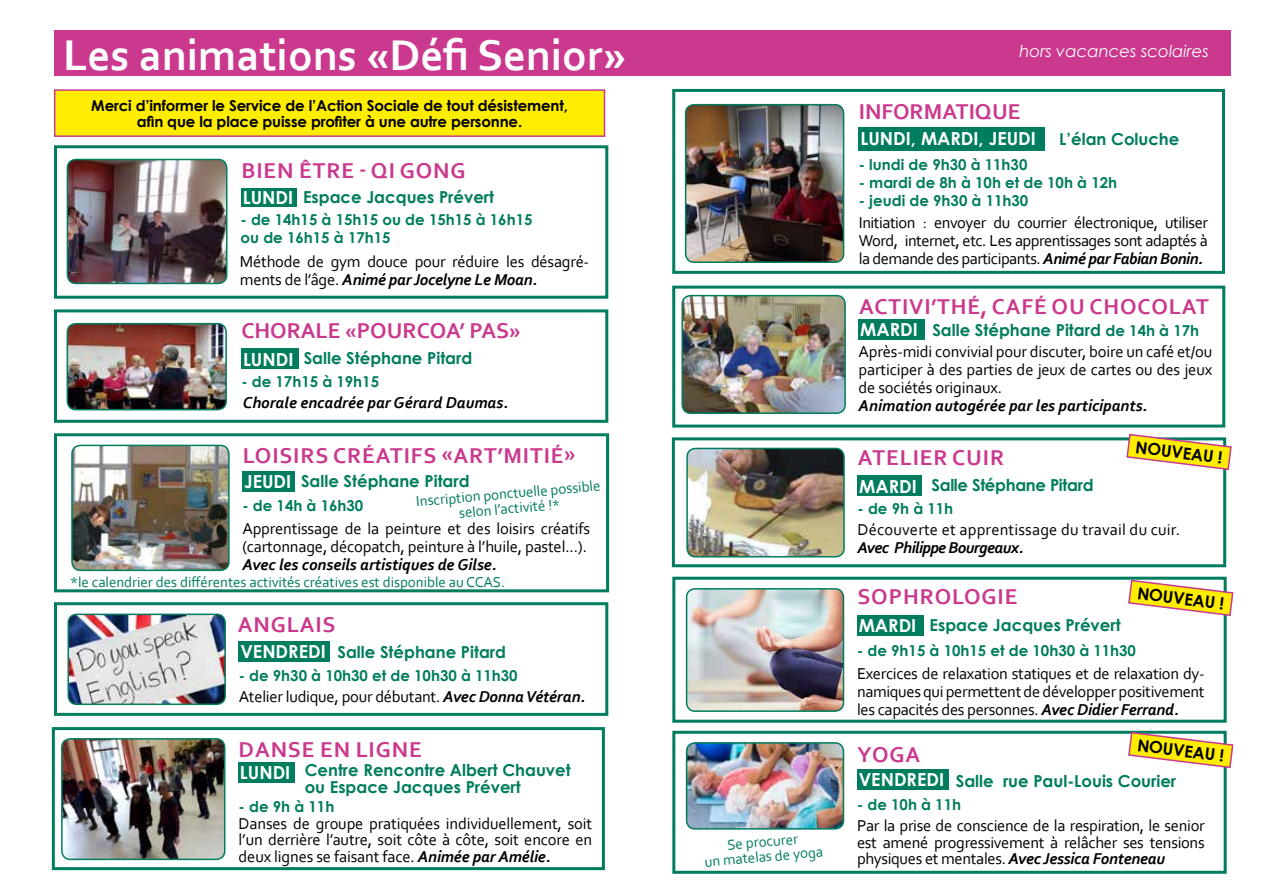
<style>
.page{position:relative;width:1263px;height:893px;background:#fff}
.page>*{position:absolute;margin:0;border:0;box-sizing:border-box;transform-origin:0 0}
.t1{font:700 45px "Corbel";color:#fff}
.t2{font:700 22.5px "Corbel";letter-spacing:.04em;color:#ca398d}
.t3{font:700 22.5px "Corbel";color:#ca398d}
.t4{font:700 18px "Century Gothic";color:#fff}
.t5{font:16.5px/18px "Corbel";letter-spacing:-.01em;color:#000;text-align:justify}
.t6{font:700 16.5px/16.5px "Century Gothic";color:#007c5e}
.t7{font:italic 700 16.5px "Corbel";color:#000}
.t8{font:16.5px "Corbel";letter-spacing:.01em;color:#000}
.t9{font:700 16.5px "Century Gothic";color:#000}
.t10{font:italic 700 16.5px "Corbel";letter-spacing:-.035em;color:#000}
.t11{font:italic 16.5px "Century Gothic";color:#fff}
.t12{font:700 16.5px "Century Gothic";letter-spacing:-.02em;color:#007c5e}
.t13{font:700 15px/18px "Century Gothic";color:#007c5e}
.t14{font:15px/15px "Corbel";letter-spacing:-.005em;color:#007c5e;text-align:center}
.t15{font:700 15px/16.5px "Century Gothic";letter-spacing:-.01em;color:#000;text-align:center}
.s1{font-weight:700;font-style:italic}
.s2{font-size:15px}
</style>
<div class="page">
<div style="left:672px;top:286px;width:553px;height:142px;border:3px solid #007c5e"></div>
<div style="left:54px;top:145px;width:554px;height:154px;border:3px solid #007c5e"></div>
<div style="left:54px;top:602px;width:554px;height:114px;border:3px solid #007c5e"></div>
<img style="left:67px;top:159px;width:160px;height:124px">
<div style="left:67px;top:159px;width:160px;height:125px;border:2px solid #007c5e;border-radius:9px"></div>
<div style="left:241px;top:188px;width:55px;height:19px;background:#007c5e"></div>
<img style="left:72px;top:445px;width:157px;height:125px">
<div style="left:71px;top:445px;width:159px;height:126px;border:2px solid #007c5e;border-radius:9px"></div>
<img style="left:67px;top:324px;width:159px;height:86px">
<div style="left:67px;top:323px;width:160px;height:87px;border:2px solid #007c5e;border-radius:9px"></div>
<div style="left:54px;top:309px;width:554px;height:114px;border:3px solid #007c5e"></div>
<div style="left:241px;top:349px;width:57px;height:20px;background:#007c5e"></div>
<div style="left:672px;top:89px;width:553px;height:185px;border:3px solid #007c5e"></div>
<div style="left:859px;top:127px;width:186px;height:23px;background:#007c5e"></div>
<img style="left:686px;top:105px;width:158px;height:157px">
<div style="left:685px;top:104px;width:159px;height:159px;border:2px solid #007c5e;border-radius:9px"></div>
<div style="left:54px;top:433px;width:555px;height:159px;border:3px solid #007c5e"></div>
<div style="left:242px;top:471px;width:53px;height:20px;background:#007c5e"></div>
<div style="left:859px;top:319px;width:66px;height:21px;background:#007c5e"></div>
<div style="left:54px;top:30px;width:1177px;height:46px;background:#ca398d"></div>
<img style="left:684px;top:296px;width:161px;height:117px">
<div style="left:681px;top:295px;width:165px;height:119px;border:2px solid #007c5e;border-radius:9px"></div>
<div style="left:52px;top:727px;width:553px;height:143px;border:3px solid #007c5e"></div>
<div style="left:238px;top:762px;width:57px;height:21px;background:#007c5e"></div>
<img style="left:62px;top:739px;width:163px;height:120px">
<div style="left:61px;top:738px;width:164px;height:122px;border:2px solid #007c5e;border-radius:9px"></div>
<img style="left:68px;top:614px;width:157px;height:90px">
<div style="left:68px;top:614px;width:158px;height:91px;border:2px solid #007c5e;border-radius:9px"></div>
<div style="left:239px;top:641px;width:91px;height:20px;background:#007c5e"></div>
<div style="left:55px;top:90px;width:549px;height:46px;background:#ffed00"></div>
<div style="left:54px;top:89px;width:551px;height:48px;border:2px solid #ca398d"></div>
<div style="left:672px;top:577px;width:555px;height:146px;border:3px solid #007c5e"></div>
<img style="left:687px;top:589px;width:156px;height:122px">
<div style="left:686px;top:588px;width:158px;height:124px;border:2px solid #007c5e;border-radius:9px"></div>
<div style="left:857px;top:615px;width:66px;height:21px;background:#007c5e"></div>
<svg style="left:1127px;top:579px;width:107px;height:38px"></svg>
<div style="left:672px;top:731px;width:555px;height:143px;border:3px solid #007c5e"></div>
<img style="left:687px;top:743px;width:156px;height:86px">
<div style="left:686px;top:742px;width:158px;height:88px;border:2px solid #007c5e;border-radius:9px"></div>
<div style="left:857px;top:769px;width:91px;height:21px;background:#007c5e"></div>
<svg style="left:1127px;top:731px;width:107px;height:38px"></svg>
<img style="left:687px;top:448px;width:157px;height:109px">
<div style="left:686px;top:448px;width:159px;height:109px;border:2px solid #007c5e;border-radius:9px"></div>
<div style="left:672px;top:437px;width:554px;height:130px;border:3px solid #007c5e"></div>
<div style="left:857px;top:476px;width:65px;height:20px;background:#007c5e"></div>
<svg style="left:1125px;top:433px;width:107px;height:38px"></svg>
<h1 class="t1" style="left:63px;top:27px;width:564px">Les animations «Défi Senior»</h1>
<p class="t15" style="left:91px;top:96px;width:478px">Merci d’informer le Service de l’Action Sociale de tout désistement, afin que la place puisse profiter à une autre personne.</p>
<h2 class="t2" style="left:241px;top:156px;width:226px">BIEN ÊTRE - QI GONG</h2>
<p class="t13" style="left:241px;top:210px;width:293px">- de 14h15 à 15h15 ou de 15h15 à 16h15 ou de 16h15 à 17h15</p>
<p class="t6" style="left:303px;top:188px;width:193px">Espace Jacques Prévert</p>
<p class="t4" style="left:243px;top:184px;width:52px">LUNDI</p>
<p class="t5" style="left:240px;top:253px;width:351px">Méthode de gym douce pour réduire les désagré&shy;ments de l’âge. <span class="s1">Animé par Jocelyne Le Moan.</span></p>
<h2 class="t3" style="left:241px;top:317px;width:281px">CHORALE «POURCOA’ PAS»</h2>
<p class="t13" style="left:241px;top:372px;width:139px">- de 17h15 à 19h15</p>
<p class="t6" style="left:304px;top:349px;width:170px">Salle Stéphane Pitard</p>
<p class="t4" style="left:243px;top:345px;width:52px">LUNDI</p>
<p class="t7" style="left:243px;top:392px;width:267px">Chorale encadrée par Gérard Daumas.</p>
<h2 class="t2" style="left:243px;top:441px;width:334px">LOISIRS CRÉATIFS «ART’MITIÉ»</h2>
<p class="t13" style="left:242px;top:496px;width:122px">- de 14h à 16h30</p>
<p class="t6" style="left:301px;top:472px;width:170px">Salle Stéphane Pitard</p>
<p class="t4" style="left:244px;top:468px;width:49px">JEUDI</p>
<p class="t5" style="left:242px;top:519px;width:349px">Apprentissage de la peinture et des loisirs créatifs (cartonnage, décopatch, peinture à l’huile, pastel...).</p>
<p class="t7" style="left:242px;top:554px;width:256px">Avec les conseils artistiques de Gilse.</p>
<p class="t14" style="left:415px;top:494px;width:186px;rotate:-5deg">Inscription ponctuelle possible selon l’activité !*</p>
<p class="t14" style="left:70px;top:574px;width:436px">*le calendrier des différentes activités créatives est disponible au CCAS.</p>
<h2 class="t2" style="left:238px;top:610px;width:99px">ANGLAIS</h2>
<p class="t13" style="left:239px;top:666px;width:280px">- de 9h30 à 10h30 et de 10h30 à 11h30</p>
<p class="t6" style="left:337px;top:643px;width:170px">Salle Stéphane Pitard</p>
<p class="t4" style="left:240px;top:638px;width:87px">VENDREDI</p>
<p class="t5" style="left:239px;top:688px;width:348px">Atelier ludique, pour débutant. <span class="s1">Avec Donna Vétéran.</span></p>
<h2 class="t2" style="left:239px;top:736px;width:185px">DANSE EN LIGNE</h2>
<p class="t6" style="left:305px;top:761px;width:267px">Centre Rencontre Albert Chauvet ou Espace Jacques Prévert</p>
<p class="t4" style="left:240px;top:759px;width:52px">LUNDI</p>
<p class="t13" style="left:239px;top:797px;width:97px">- de 9h à 11h</p>
<p class="t5" style="left:239px;top:815px;width:355px;line-height:16.5px">Danses de groupe pratiquées individuellement, soit l’un derrière l’autre, soit côte à côte, soit encore en deux lignes se faisant face. <span class="s1">Animée par Amélie.</span></p>
<p class="t14" style="left:703px;top:839px;width:120px;rotate:-5deg">Se procurer<br>un matelas de yoga</p>
<p class="t11" style="left:1019px;top:40px;width:191px">hors vacances scolaires</p>
<h2 class="t3" style="left:859px;top:97px;width:163px">INFORMATIQUE</h2>
<p class="t13" style="left:859px;top:155px;width:170px">- lundi de 9h30 à 11h30</p>
<p class="t13" style="left:859px;top:173px;width:260px">- mardi de 8h à 10h et de 10h à 12h</p>
<p class="t13" style="left:859px;top:191px;width:171px">- jeudi de 9h30 à 11h30</p>
<p class="t6" style="left:1059px;top:130px;width:122px">L’élan Coluche</p>
<p class="t4" style="left:860px;top:125px;width:177px">LUNDI, MARDI, JEUDI</p>
<p class="t5" style="left:859px;top:213px;width:351px">Initiation : envoyer du courrier électronique, utiliser Word, internet, etc. Les apprentissages sont adaptés à la demande des participants. <span class="s1">Animé par Fabian Bonin.</span></p>
<h2 class="t2" style="left:859px;top:292px;width:352px">ACTIVI’THÉ, CAFÉ OU CHOCOLAT</h2>
<p class="t4" style="left:860px;top:316px;width:59px">MARDI</p>
<p class="t5" style="left:859px;top:342px;width:355px">Après-midi convivial pour discuter, boire un café et/ou participer à des parties de jeux de cartes ou des jeux de sociétés originaux.</p>
<p class="t7" style="left:859px;top:396px;width:290px">Animation autogérée par les participants.</p>
<p class="t6" style="left:932px;top:321px;width:268px">Salle Stéphane Pitard <span class="s2">de 14h à 17h</span></p>
<p class="t9" style="left:1137px;top:434px;width:89px;rotate:7deg">NOUVEAU !</p>
<h2 class="t2" style="left:858px;top:443px;width:148px">ATELIER CUIR</h2>
<p class="t13" style="left:857px;top:499px;width:97px">- de 9h à 11h</p>
<p class="t12" style="left:931px;top:473px;width:164px">Salle Stéphane Pitard</p>
<p class="t4" style="left:859px;top:472px;width:59px">MARDI</p>
<p class="t8" style="left:857px;top:520px;width:324px">Découverte et apprentissage du travail du cuir.</p>
<p class="t10" style="left:857px;top:538px;width:168px">Avec Philippe Bourgeaux.</p>
<p class="t9" style="left:1139px;top:580px;width:89px;rotate:7deg">NOUVEAU !</p>
<h2 class="t2" style="left:857px;top:583px;width:161px">SOPHROLOGIE</h2>
<p class="t13" style="left:857px;top:640px;width:280px">- de 9h15 à 10h15 et de 10h30 à 11h30</p>
<p class="t6" style="left:929px;top:616px;width:193px">Espace Jacques Prévert</p>
<p class="t4" style="left:859px;top:612px;width:59px">MARDI</p>
<p class="t5" style="left:857px;top:664px;width:349px">Exercices de relaxation statiques et de relaxation dy&shy;namiques qui permettent de développer positivement les capacités des personnes. <span class="s1">Avec Didier Ferrand.</span></p>
<h2 class="t2" style="left:857px;top:740px;width:64px">YOGA</h2>
<p class="t9" style="left:1139px;top:732px;width:89px;rotate:7deg">NOUVEAU !</p>
<p class="t4" style="left:859px;top:766px;width:87px">VENDREDI</p>
<p class="t5" style="left:857px;top:817px;width:349px;line-height:16.5px">Par la prise de conscience de la respiration, le senior est amené progressivement à relâcher ses tensions physiques et mentales. <span class="s1">Avec Jessica Fonteneau</span></p>
<p class="t6" style="left:956px;top:772px;width:222px">Salle rue Paul-Louis Courier</p>
<p class="t13" style="left:857px;top:795px;width:106px">- de 10h à 11h</p>
</div>
